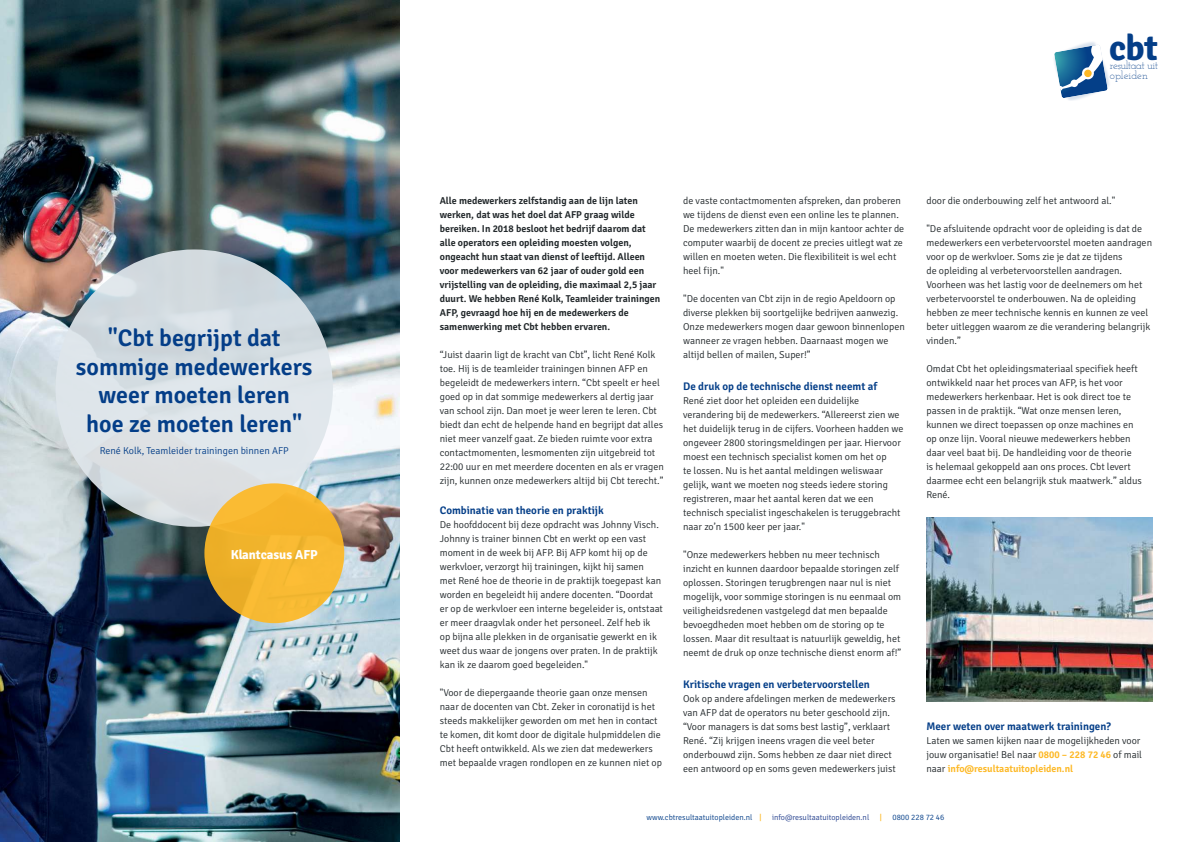
<style>
.page{position:relative;width:1191px;height:842px;background:#fff}
.page>*{position:absolute;margin:0;border:0;box-sizing:border-box;transform-origin:0 0}
.t1{font:700 36px "Signika";color:#043e88}
.t2{font:600 24px/28.8px "Signika";color:#043e88;text-align:center}
.t3{font:700 13px "Signika";color:#fff}
.t4{font:300 11.1px/9.7px "Josefin Slab";letter-spacing:-.05em;color:#043e88}
.t5{font:600 11px "Signika";color:#043e88}
.t6{font:300 10px/14px "Signika";color:#21272a}
.t7{font:600 10px/14px "Signika";color:#21272a}
.t8{font:300 10px "Signika";color:#043e88}
.t9{font:300 8px "Signika";color:#043e88}
.t10{font:300 8px "Signika";color:#24408e}
.t11{font:8px "Signika";color:#fdb824}
.s1{font-weight:600;color:#fdb824}
.s2{font-weight:400;color:#fdb824}
</style>
<div class="page">
<img style="left:0;top:1px;width:400px;height:841px">
<div style="left:56px;top:249px;width:277px;height:278px;background:linear-gradient(to right,#d8dfe4,#dae1e6);border-radius:50%"></div>
<div style="left:204px;top:483px;width:140px;height:140px;background:linear-gradient(to right,#ecaf2a,#fbbb33);border-radius:50%"></div>
<img style="left:1067px;top:42px;width:43px;height:59px">
<img style="left:1060px;top:91px;width:47px;height:7px">
<svg style="left:1054px;top:45px;width:53px;height:46px"></svg>
<img style="left:926px;top:517px;width:226px;height:185px">
<h2 class="t2" style="left:76px;top:325px;width:238px">"Cbt begrijpt dat sommige medewerkers weer moeten leren<br>hoe ze moeten leren"</h2>
<p class="t8" style="left:100px;top:447px;width:190px">René Kolk, Teamleider trainingen binnen AFP</p>
<h3 class="t3" style="left:231px;top:547px;width:89px">Klantcasus AFP</h3>
<h1 class="t1" style="left:1109px;top:26px;width:50px">cbt</h1>
<p class="t4" style="left:1110px;top:61px;width:50px">resultaat uit opleiden</p>
<p class="t7" style="left:440px;top:194px;width:222px">Alle medewerkers zelfstandig aan de lijn laten werken, dat was het doel dat AFP graag wilde bereiken. In 2018 besloot het bedrijf daarom dat alle operators een opleiding moesten volgen, ongeacht hun staat van dienst of leeftijd. Alleen voor medewerkers van 62 jaar of ouder gold een vrijstelling van de opleiding, die maximaal 2,5 jaar duurt. We hebben René Kolk, Teamleider trainingen AFP, gevraagd hoe hij en de medewerkers de samenwerking met Cbt hebben ervaren.</p>
<p class="t6" style="left:440px;top:348px;width:225px">“Juist daarin ligt de kracht van Cbt”, licht René Kolk toe. Hij is de teamleider trainingen binnen AFP en begeleidt de medewerkers intern. “Cbt speelt er heel goed op in dat sommige medewerkers al dertig jaar van school zijn. Dan moet je weer leren te leren. Cbt biedt dan echt de helpende hand en begrijpt dat alles niet meer vanzelf gaat. Ze bieden ruimte voor extra contactmomenten, lesmomenten zijn uitgebreid tot 22:00 uur en met meerdere docenten en als er vragen zijn, kunnen onze medewerkers altijd bij Cbt terecht.”</p>
<p class="t5" style="left:440px;top:505px;width:165px">Combinatie van theorie en praktijk</p>
<p class="t6" style="left:440px;top:518px;width:225px">De hoofddocent bij deze opdracht was Johnny Visch.<br>Johnny is trainer binnen Cbt en werkt op een vast moment in de week bij AFP. Bij AFP komt hij op de werkvloer, verzorgt hij trainingen, kijkt hij samen<br>met René hoe de theorie in de praktijk toegepast kan worden en begeleidt hij andere docenten. “Doordat er op de werkvloer een interne begeleider is, ontstaat er meer draagvlak onder het personeel. Zelf heb ik op bijna alle plekken in de organisatie gewerkt en ik weet dus waar de jongens over praten. In de praktijk kan ik ze daarom goed begeleiden."</p>
<p class="t6" style="left:440px;top:686px;width:224px">"Voor de diepergaande theorie gaan onze mensen naar de docenten van Cbt. Zeker in coronatijd is het steeds makkelijker geworden om met hen in contact te komen, dit komt door de digitale hulpmiddelen die Cbt heeft ontwikkeld. Als we zien dat medewerkers met bepaalde vragen rondlopen en ze kunnen niet op</p>
<p class="t6" style="left:683px;top:194px;width:223px">de vaste contactmomenten afspreken, dan proberen we tijdens de dienst even een online les te plannen.<br>De medewerkers zitten dan in mijn kantoor achter de computer waarbij de docent ze precies uitlegt wat ze willen en moeten weten. Die flexibiliteit is wel echt heel fijn."</p>
<p class="t6" style="left:683px;top:292px;width:223px">"De docenten van Cbt zijn in de regio Apeldoorn op diverse plekken bij soortgelijke bedrijven aanwezig.<br>Onze medewerkers mogen daar gewoon binnenlopen wanneer ze vragen hebben. Daarnaast mogen we altijd bellen of mailen, Super!”</p>
<p class="t5" style="left:683px;top:381px;width:196px">De druk op de technische dienst neemt af</p>
<p class="t6" style="left:683px;top:394px;width:222px">René ziet door het opleiden een duidelijke verandering bij de medewerkers. “Allereerst zien we het duidelijk terug in de cijfers. Voorheen hadden we ongeveer 2800 storingsmeldingen per jaar. Hiervoor moest een technisch specialist komen om het op<br>te lossen. Nu is het aantal meldingen weliswaar gelijk, want we moeten nog steeds iedere storing registreren, maar het aantal keren dat we een technisch specialist ingeschakelen is teruggebracht naar zo’n 1500 keer per jaar."</p>
<p class="t6" style="left:683px;top:548px;width:220px">"Onze medewerkers hebben nu meer technisch inzicht en kunnen daardoor bepaalde storingen zelf oplossen. Storingen terugbrengen naar nul is niet mogelijk, voor sommige storingen is nu eenmaal om veiligheidsredenen vastgelegd dat men bepaalde bevoegdheden moet hebben om de storing op te lossen. Maar dit resultaat is natuurlijk geweldig, het neemt de druk op onze technische dienst enorm af!”</p>
<p class="t5" style="left:683px;top:679px;width:188px">Kritische vragen en verbetervoorstellen</p>
<p class="t6" style="left:683px;top:692px;width:214px">Ook op andere afdelingen merken de medewerkers van AFP dat de operators nu beter geschoold zijn. “Voor managers is dat soms best lastig”, verklaart René. “Zij krijgen ineens vragen die veel beter onderbouwd zijn. Soms hebben ze daar niet direct een antwoord op en soms geven medewerkers juist</p>
<p class="t6" style="left:926px;top:194px;width:190px">door die onderbouwing zelf het antwoord al."</p>
<p class="t6" style="left:926px;top:222px;width:227px">"De afsluitende opdracht voor de opleiding is dat de medewerkers een verbetervoorstel moeten aandragen voor op de werkvloer. Soms zie je dat ze tijdens<br>de opleiding al verbetervoorstellen aandragen.<br>Voorheen was het lastig voor de deelnemers om het verbetervoorstel te onderbouwen. Na de opleiding hebben ze meer technische kennis en kunnen ze veel beter uitleggen waarom ze die verandering belangrijk vinden.”</p>
<p class="t6" style="left:926px;top:362px;width:217px">Omdat Cbt het opleidingsmateriaal specifiek heeft ontwikkeld naar het proces van AFP, is het voor medewerkers herkenbaar. Het is ook direct toe te passen in de praktijk. “Wat onze mensen leren, kunnen we direct toepassen op onze machines en op onze lijn. Vooral nieuwe medewerkers hebben daar veel baat bij. De handleiding voor de theorie<br>is helemaal gekoppeld aan ons proces. Cbt levert daarmee echt een belangrijk stuk maatwerk.” aldus René.</p>
<p class="t5" style="left:926px;top:721px;width:186px">Meer weten over maatwerk trainingen?</p>
<p class="t6" style="left:926px;top:734px;width:217px">Laten we samen kijken naar de mogelijkheden voor jouw organisatie! Bel naar <span class="s1">0800 – 228 72 46</span> of mail naar <span class="s1">info@resultaatuitopleiden.nl</span></p>
<p class="t9" style="left:646px;top:814px;width:116px">www.cbtresultaatuitopleiden.nl <span class="s2">|</span></p>
<p class="t10" style="left:772px;top:814px;width:99px">info@resultaatuitopleiden.nl</p>
<p class="t11" style="left:880px;top:814px;width:4px">|</p>
<p class="t9" style="left:892px;top:814px;width:53px">0800 228 72 46</p>
</div>
